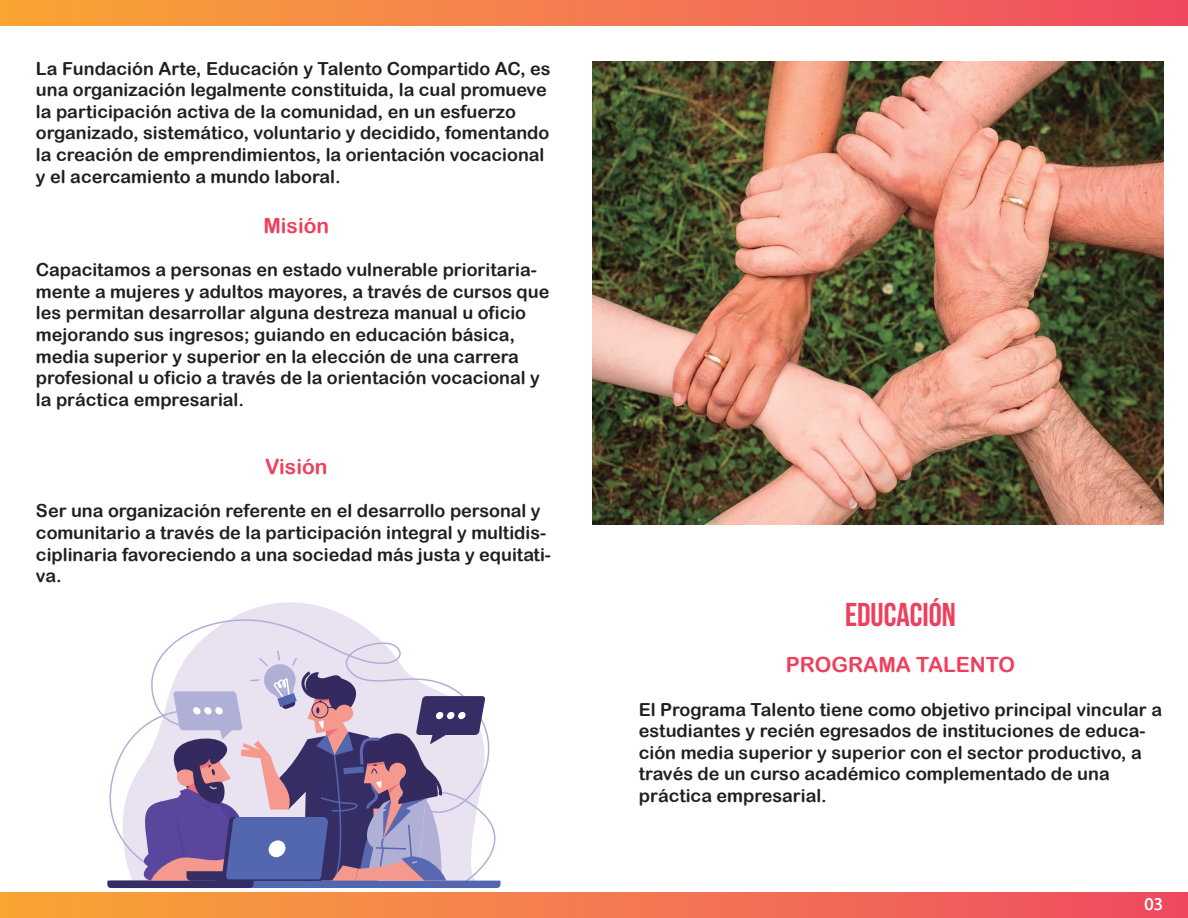
<style>
.page{position:relative;width:1188px;height:918px;background:#fff}
.page>*{position:absolute;margin:0;border:0;box-sizing:border-box;transform-origin:0 0}
.t1{font:33px "Bebas Neue";color:#ee3f5c}
.t2{font:21px "Arial Rounded MT Bold";color:#ee3f5c}
.t3{font:18px/21.6px "Arial Rounded MT Bold";color:#231f20}
.t4{font:18px "Myriad Pro";color:#fff}
</style>
<div class="page">
<div style="left:0;top:0;width:1188px;height:25px;background:linear-gradient(to right,#f9a737,#ef4c64)"></div>
<div style="left:0;top:893px;width:1188px;height:25px;background:linear-gradient(to right,#f9a737,#ef4c64)"></div>
<img style="left:592px;top:62px;width:572px;height:462px">
<svg style="left:247px;top:602px;width:86px;height:9px"></svg>
<svg style="left:167px;top:611px;width:232px;height:38px"></svg>
<svg style="left:107px;top:649px;width:394px;height:239px"></svg>
<p class="t3" style="left:36px;top:57px;width:516px">La Fundación Arte, Educación y Talento Compartido AC, es una organización legalmente constituida, la cual promueve la participación activa de la comunidad, en un esfuerzo organizado, sistemático, voluntario y decidido, fomentando la creación de emprendimientos, la orientación vocacional y el acercamiento a mundo laboral.</p>
<p class="t2" style="left:263px;top:213px;width:67px">Misión</p>
<p class="t3" style="left:36px;top:259px;width:515px">Capacitamos a personas en estado vulnerable prioritaria&shy;mente a mujeres y adultos mayores, a través de cursos que les permitan desarrollar alguna destreza manual u oficio mejorando sus ingresos; guiando en educación básica, media superior y superior en la elección de una carrera profesional u oficio a través de la orientación vocacional y la práctica empresarial.</p>
<p class="t2" style="left:265px;top:454px;width:64px">Visión</p>
<p class="t3" style="left:36px;top:500px;width:516px">Ser una organización referente en el desarrollo personal y comunitario a través de la participación integral y multidis&shy;ciplinaria favoreciendo a una sociedad más justa y equitati&shy;va.</p>
<h1 class="t1" style="left:845px;top:596px;width:113px">EDUCACIÓN</h1>
<p class="t2" style="left:786px;top:653px;width:231px">PROGRAMA TALENTO</p>
<p class="t3" style="left:639px;top:698px;width:525px">El Programa Talento tiene como objetivo principal vincular a estudiantes y recién egresados de instituciones de educa&shy;ción media superior y superior con el sector productivo, a través de un curso académico complementado de una práctica empresarial.</p>
<p class="t4" style="left:1145px;top:893px;width:20px">03</p>
</div>
